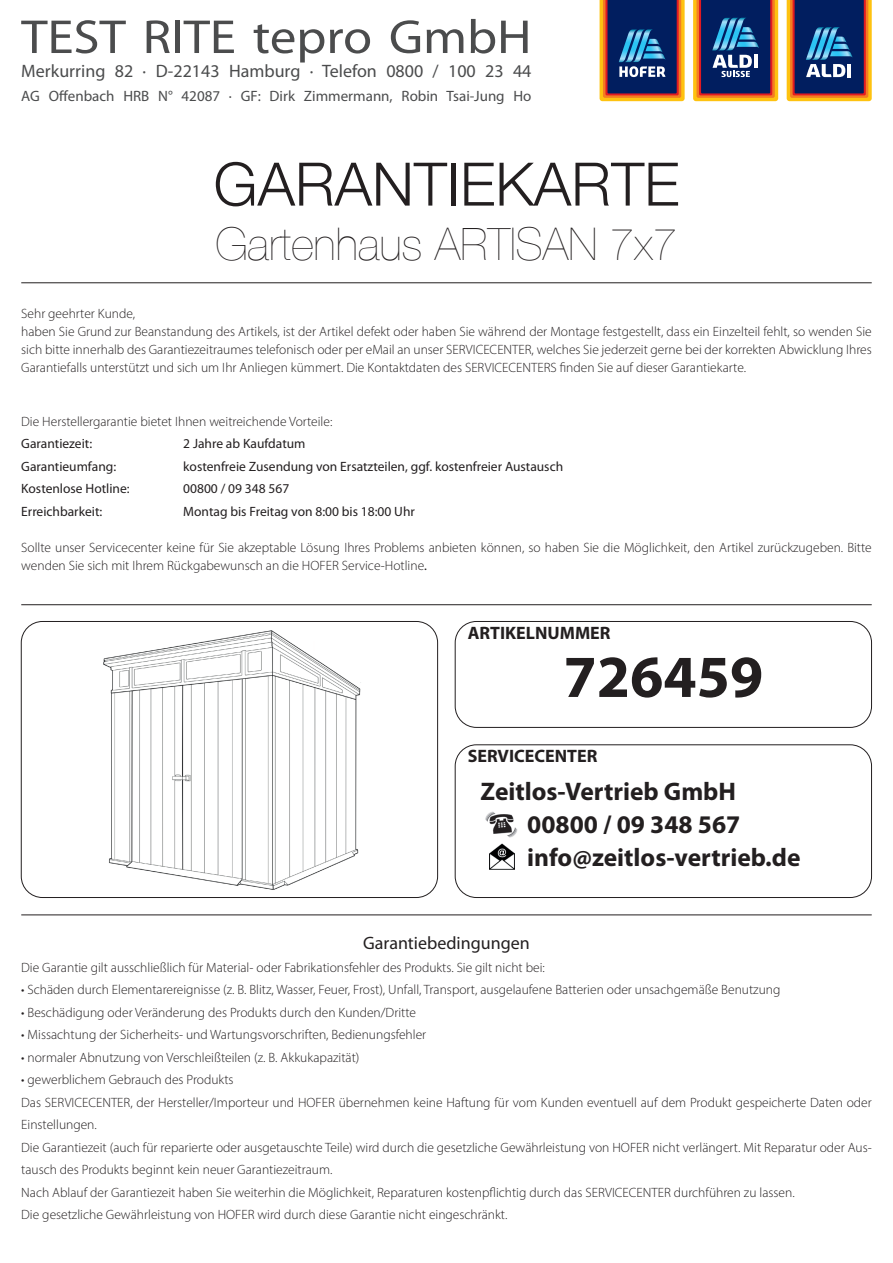
<style>
.page{position:relative;width:893px;height:1263px;background:#fff}
.page>*{position:absolute;margin:0;border:0;box-sizing:border-box;transform-origin:0 0}
.t1{font:300 60px "Helvetica Neue";color:#231f20}
.t2{font:700 60px "Myriad Pro";color:#231f20}
.t3{font:48px "Myriad Pro";color:#4b4c4d;scale:1.1 1}
.t4{font:200 45px "Helvetica Neue";color:#231f20}
.t5{font:700 25.5px/33px "Myriad Pro";color:#231f20}
.t6{font:18px "Myriad Pro";color:#4b4c4d}
.t7{font:700 18px "Myriad Pro";color:#231f20}
.t8{font:18px "Myriad Pro";color:#231f20}
.t9{font:15px "Myriad Pro";color:#4b4c4d}
.t10{font:300 13.5px/22.5px "Myriad Pro";color:#231f20}
.t11{font:13.5px "Myriad Pro";color:#231f20}
.s1{font-weight:400}
</style>
<div class="page">
<hr style="left:21px;top:283px;width:851px;height:1px;background:#231f20">
<hr style="left:21px;top:604px;width:851px;height:1px;background:#231f20">
<div style="left:21px;top:621px;width:417px;height:277px;border:1px solid #231f20;border-radius:21px"></div>
<div style="left:455px;top:621px;width:417px;height:107px;border:1px solid #231f20;border-radius:21px"></div>
<div style="left:455px;top:745px;width:417px;height:153px;border:1px solid #231f20;border-radius:21px"></div>
<img style="left:485px;top:811px;width:33px;height:27px">
<img style="left:489px;top:843px;width:25px;height:26px">
<hr style="left:21px;top:915px;width:851px;height:1px;background:#231f20">
<img style="left:103px;top:630px;width:258px;height:260px">
<svg style="left:787px;top:0;width:85px;height:101px;background:#4e4e61"></svg>
<svg style="left:693px;top:0;width:85px;height:101px;background:#515162"></svg>
<svg style="left:600px;top:0;width:85px;height:101px;background:#4c4d60"></svg>
<h2 class="t3" style="left:21px;top:11px;width:465px">TEST RITE tepro GmbH</h2>
<h3 class="t6" style="left:21px;top:61px;width:512px">Merkurring 82 ∙ D-22143 Hamburg ∙ Telefon 0800 / 100 23 44</h3>
<p class="t9" style="left:21px;top:88px;width:512px">AG Offenbach HRB N° 42087 ∙ GF: Dirk Zimmermann, Robin Tsai-Jung Ho</p>
<h1 class="t1" style="left:214px;top:136px;width:467px">GARANTIEKARTE</h1>
<h3 class="t4" style="left:215px;top:209px;width:463px">Gartenhaus ARTISAN 7x7</h3>
<p class="t10" style="left:21px;top:304px;width:852px;line-height:18px">Sehr geehrter Kunde,<br>haben Sie Grund zur Beanstandung des Artikels, ist der Artikel defekt oder haben Sie während der Montage festgestellt, dass ein Einzelteil fehlt, so wenden Sie sich bitte innerhalb des Garantiezeitraumes telefonisch oder per eMail an unser SERVICECENTER, welches Sie jederzeit gerne bei der korrekten Abwicklung Ihres Garantiefalls unterstützt und sich um Ihr Anliegen kümmert. Die Kontaktdaten des SERVICECENTERS finden Sie auf dieser Garantiekarte.</p>
<p class="t10" style="left:21px;top:410px;width:313px">Die Herstellergarantie bietet Ihnen weitreichende Vorteile:</p>
<p class="t11" style="left:21px;top:436px;width:72px">Garantiezeit:</p>
<p class="t11" style="left:183px;top:436px;width:124px">2 Jahre ab Kaufdatum</p>
<p class="t11" style="left:21px;top:459px;width:96px">Garantieumfang:</p>
<p class="t11" style="left:183px;top:459px;width:381px">kostenfreie Zusendung von Ersatzteilen, ggf. kostenfreier Austausch</p>
<p class="t11" style="left:21px;top:481px;width:110px">Kostenlose Hotline:</p>
<p class="t11" style="left:183px;top:481px;width:108px">00800 / 09 348 567</p>
<p class="t11" style="left:21px;top:504px;width:83px">Erreichbarkeit:</p>
<p class="t11" style="left:183px;top:504px;width:233px">Montag bis Freitag von 8:00 bis 18:00 Uhr</p>
<p class="t10" style="left:21px;top:538px;width:852px;line-height:18px">Sollte unser Servicecenter keine für Sie akzeptable Lösung Ihres Problems anbieten können, so haben Sie die Möglichkeit, den Artikel zurückzugeben. Bitte wenden Sie sich mit Ihrem Rückgabewunsch an die HOFER Service-Hotline<span class="s1">.</span></p>
<h3 class="t7" style="left:468px;top:623px;width:144px">ARTIKELNUMMER</h3>
<h1 class="t2" style="left:563px;top:643px;width:201px">726459</h1>
<h3 class="t7" style="left:468px;top:746px;width:131px">SERVICECENTER</h3>
<h3 class="t5" style="left:527px;top:775px;width:275px;text-indent:-47px">Zeitlos-Vertrieb GmbH<br>00800 / 09 348 567 info@zeitlos-vertrieb.de</h3>
<h3 class="t8" style="left:363px;top:933px;width:168px">Garantiebedingungen</h3>
<p class="t10" style="left:21px;top:956px;width:525px">Die Garantie gilt ausschließlich für Material- oder Fabrikationsfehler des Produkts. Sie gilt nicht bei:</p>
<p class="t10" style="left:21px;top:978px;width:761px">• Schäden durch Elementarereignisse (z. B. Blitz, Wasser, Feuer, Frost), Unfall, Transport, ausgelaufene Batterien oder unsachgemäße Benutzung</p>
<p class="t10" style="left:21px;top:1001px;width:396px">• Beschädigung oder Veränderung des Produkts durch den Kunden/Dritte</p>
<p class="t10" style="left:21px;top:1023px;width:406px">• Missachtung der Sicherheits- und Wartungsvorschriften, Bedienungsfehler</p>
<p class="t10" style="left:21px;top:1046px;width:340px">• normaler Abnutzung von Verschleißteilen (z. B. Akkukapazität)</p>
<p class="t10" style="left:21px;top:1068px;width:852px">• gewerblichem Gebrauch des Produkts<br>Das SERVICECENTER, der Hersteller/Importeur und HOFER übernehmen keine Haftung für vom Kunden eventuell auf dem Produkt gespeicherte Daten oder Einstellungen.<br>Die Garantiezeit (auch für reparierte oder ausgetauschte Teile) wird durch die gesetzliche Gewährleistung von HOFER nicht verlängert. Mit Reparatur oder Aus&shy;tausch des Produkts beginnt kein neuer Garantiezeitraum.<br>Nach Ablauf der Garantiezeit haben Sie weiterhin die Möglichkeit, Reparaturen kostenpflichtig durch das SERVICECENTER durchführen zu lassen.<br>Die gesetzliche Gewährleistung von HOFER wird durch diese Garantie nicht eingeschränkt.</p>
</div>
